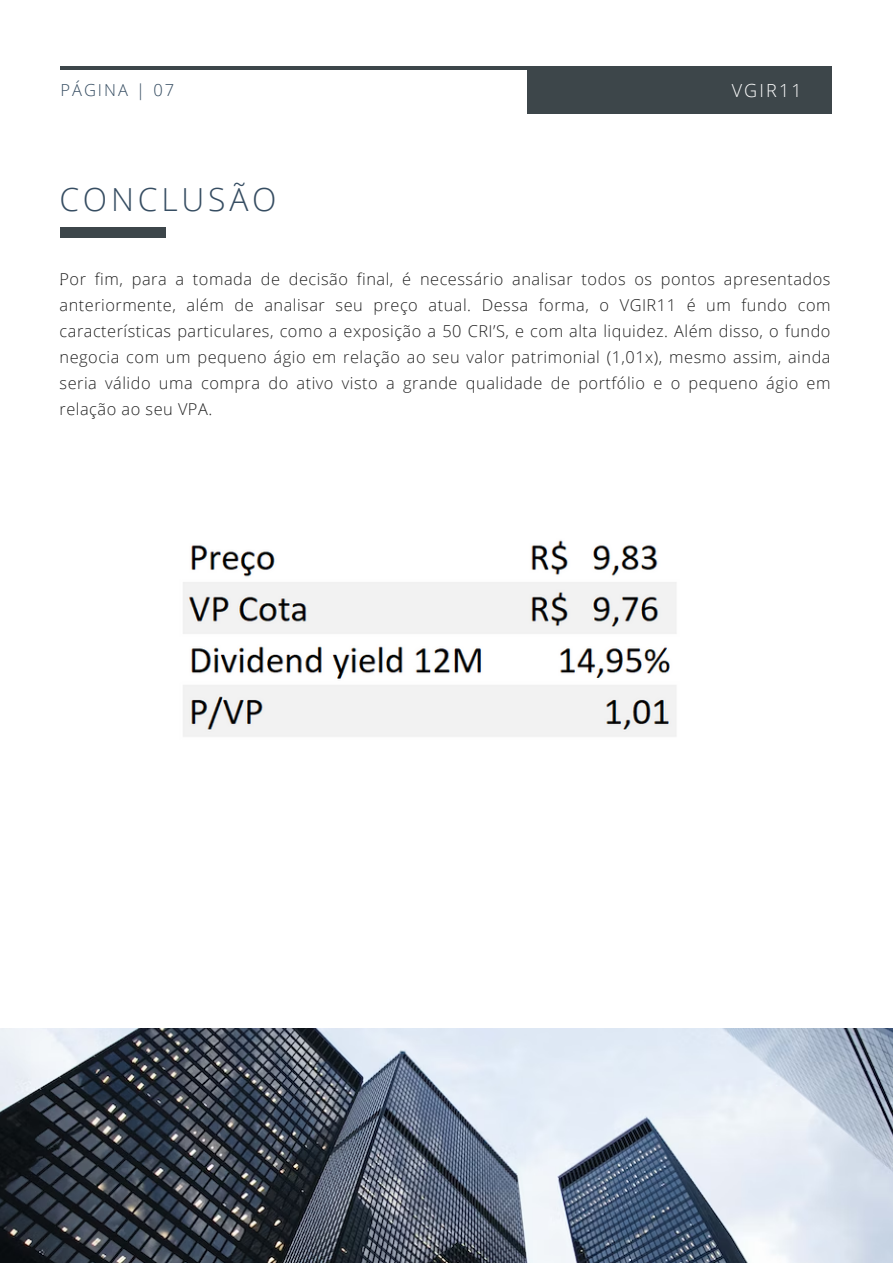
<style>
.page{position:relative;width:893px;height:1264px;background:#fff}
.page>*{position:absolute;margin:0;border:0;box-sizing:border-box;transform-origin:0 0}
.t1{font:300 31.8px "Open Sans";letter-spacing:.12em;color:#364d62}
.t2{font:300 18px "Open Sans";letter-spacing:.12em;color:#fff}
.t3{font:300 16.5px "Open Sans";letter-spacing:.12em;color:#364d62}
.t4{font:300 16.35px/25.8px "Open Sans";letter-spacing:.03em;color:#222;text-align:justify}
</style>
<div class="page">
<hr style="left:60px;top:66px;width:770px;height:4px;background:#3d464a">
<div style="left:527px;top:66px;width:305px;height:47px;background:#3d464a"></div>
<img style="left:0;top:1028px;width:892px;height:234px">
<div style="left:60px;top:228px;width:106px;height:10px;background:#3d464a"></div>
<img style="left:183px;top:540px;width:493px;height:197px">
<p class="t3" style="left:60px;top:79px;width:115px">PÁGINA | 07</p>
<p class="t2" style="left:731px;top:78px;width:72px">VGIR11</p>
<p class="t1" style="left:59px;top:177px;width:219px">CONCLUSÃO</p>
<p class="t4" style="left:60px;top:266px;width:772px">Por fim, para a tomada de decisão final, é necessário analisar todos os pontos apresentados anteriormente, além de analisar seu preço atual. Dessa forma, o VGIR11 é um fundo com características particulares, como a exposição a 50 CRI’S, e com alta liquidez. Além disso, o fundo negocia com um pequeno ágio em relação ao seu valor patrimonial (1,01x), mesmo assim, ainda seria válido uma compra do ativo visto a grande qualidade de portfólio e o pequeno ágio em relação ao seu VPA.</p>
<p class="t4" style="left:60px;top:266px;width:5px">.</p>
</div>
